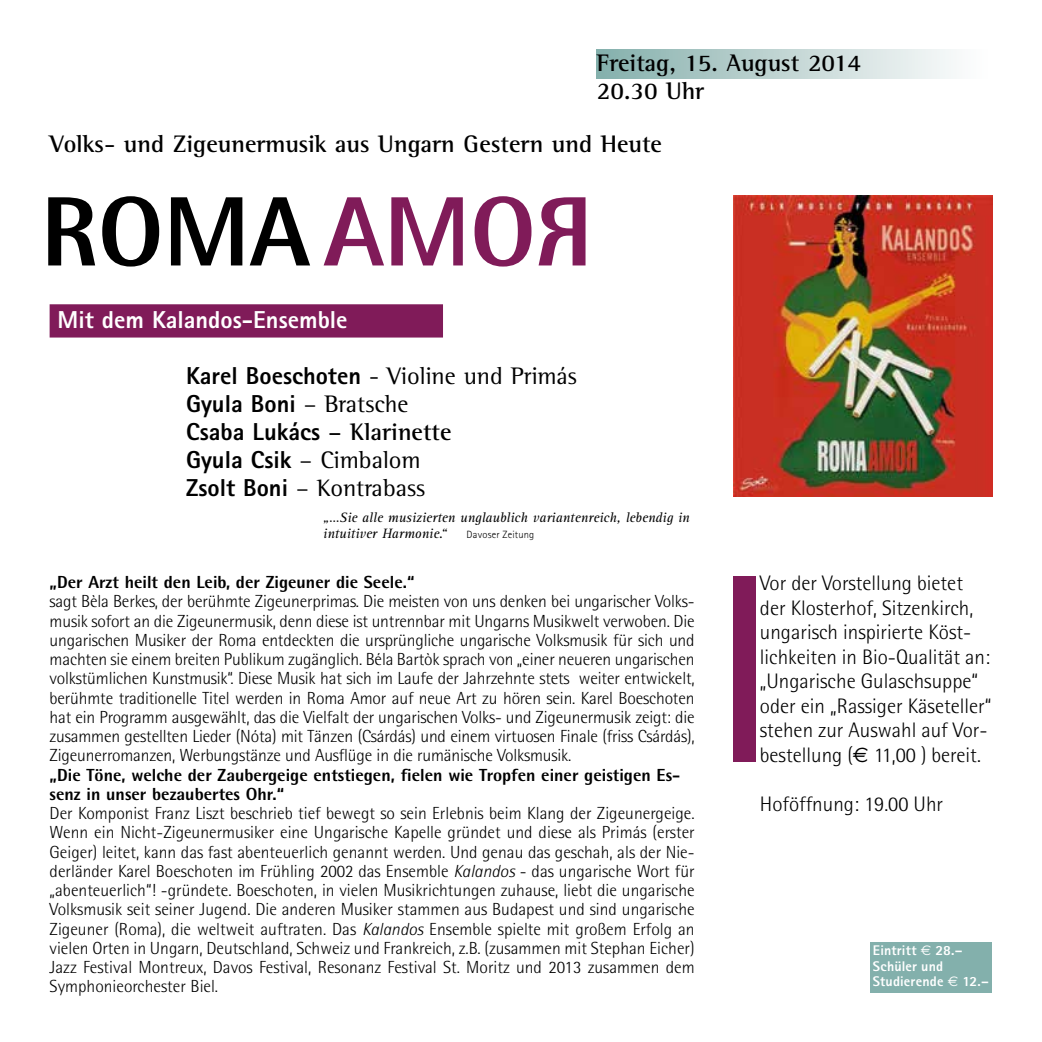
<style>
.page{position:relative;width:1042px;height:1042px;background:#fff}
.page>*{position:absolute;margin:0;border:0;box-sizing:border-box;transform-origin:0 0}
.t1{font:800 98.7px "Rotis Semi Sans";color:#000}
.t2{font:700 24.5px/28px "Rotis Semi Serif";color:#000}
.t3{font:800 24.5px/28px "Rotis Sans Serif";color:#000}
.t4{font:24.5px "Rotis Semi Serif";color:#000}
.t5{font:800 24.5px "Rotis Sans Serif";color:#fff}
.t6{font:300 21px/24.5px "Rotis Semi Sans";color:#000}
.t7{font:300 17.5px/19.2px "Rotis Semi Sans";letter-spacing:-.01em;color:#000;text-align:justify}
.t8{font:800 17.5px/19.2px "Rotis Semi Sans";color:#000}
.t9{font:italic 14px/15.8px "Rotis Serif";color:#000}
.t10{font:800 14px/15.8px "Rotis Sans Serif";letter-spacing:.01em;color:#fff}
.t11{font:300 10.5px "Rotis Sans Serif";letter-spacing:.02em;color:#000}
.s1{font-family:"Rotis Sans Serif";font-weight:800}
.s2{font-family:"Rotis Semi Serif";font-weight:400}
.s3{font-family:"Rotis Semi Serif";font-weight:700}
.s4{font-style:italic}
.s5{font-family:"Euro Sans";font-weight:400}
</style>
<div class="page">
<div style="left:597px;top:50px;width:395px;height:29px;background:linear-gradient(to right,#86b0ac,#fff)"></div>
<img style="left:733px;top:196px;width:259px;height:300px">
<div style="left:870px;top:942px;width:122px;height:50px;background:#83b0ac"></div>
<div style="left:50px;top:304px;width:393px;height:33px;background:#801b59"></div>
<div style="left:733px;top:576px;width:23px;height:185px;background:#801b59"></div>
<h2 class="t2" style="left:597px;top:48px;width:266px">Freitag, 15. August 2014<br>20.30 Uhr</h2>
<h2 class="t2" style="left:50px;top:130px;width:614px">Volks- und Zigeunermusik aus Ungarn Gestern und Heute</h2>
<h1 class="t1" style="left:41px;top:169px;width:271px">ROMA</h1>
<h2 class="t5" style="left:58px;top:304px;width:291px">Mit dem Kalandos-Ensemble</h2>
<h2 class="t4" style="left:186px;top:361px;width:392px"><span class="s1">Karel Boeschoten</span> - Violine und Primás</h2>
<h2 class="t3" style="left:186px;top:389px;width:267px">Gyula Boni <span class="s2">– Bratsche<br></span>Csaba Lukács <span class="s3">– Klarinette<br></span>Gyula Csik <span class="s2">– Cimbalom</span></h2>
<h2 class="t4" style="left:186px;top:473px;width:241px"><span class="s1">Zsolt Boni</span> – Kontrabass</h2>
<p class="t9" style="left:323px;top:510px;width:368px">„…Sie alle musizierten unglaublich variantenreich, lebendig in intuitiver Harmonie.“</p>
<p class="t11" style="left:466px;top:528px;width:69px">Davoser Zeitung</p>
<p class="t8" style="left:50px;top:572px;width:366px">„Der Arzt heilt den Leib, der Zigeuner die Seele.“</p>
<p class="t7" style="left:50px;top:592px;width:646px">sagt Bèla Berkes, der berühmte Zigeunerprimas. Die meisten von uns denken bei ungarischer Volks&shy;musik sofort an die Zigeunermusik, denn diese ist untrennbar mit Ungarns Musikwelt verwoben. Die ungarischen Musiker der Roma entdeckten die ursprüngliche ungarische Volksmusik für sich und machten sie einem breiten Publikum zugänglich. Béla Bartòk sprach von „einer neueren ungarischen volkstümlichen Kunstmusik“. Diese Musik hat sich im Laufe der Jahrzehnte stets weiter entwickelt, berühmte traditionelle Titel werden in Roma Amor auf neue Art zu hören sein. Karel Boeschoten hat ein Programm ausgewählt, das die Vielfalt der ungarischen Volks- und Zigeunermusik zeigt: die zusammen gestellten Lieder (Nóta) mit Tänzen (Csárdás) und einem virtuosen Finale (friss Csárdás), Zigeunerromanzen, Werbungstänze und Ausflüge in die rumänische Volksmusik.</p>
<p class="t8" style="left:50px;top:764px;width:632px">„Die Töne, welche der Zaubergeige entstiegen, fielen wie Tropfen einer geistigen Es&shy;senz in unser bezaubertes Ohr.“</p>
<p class="t7" style="left:50px;top:803px;width:646px">Der Komponist Franz Liszt beschrieb tief bewegt so sein Erlebnis beim Klang der Zigeunergeige.<br>Wenn ein Nicht-Zigeunermusiker eine Ungarische Kapelle gründet und diese als Primás (erster Geiger) leitet, kann das fast abenteuerlich genannt werden. Und genau das geschah, als der Nie&shy;derländer Karel Boeschoten im Frühling 2002 das Ensemble <span class="s4">Kalandos</span> - das ungarische Wort für „abenteuerlich“! -gründete. Boeschoten, in vielen Musikrichtungen zuhause, liebt die ungarische Volksmusik seit seiner Jugend. Die anderen Musiker stammen aus Budapest und sind ungarische Zigeuner (Roma), die weltweit auftraten. Das <span class="s4">Kalandos</span> Ensemble spielte mit großem Erfolg an vielen Orten in Ungarn, Deutschland, Schweiz und Frankreich, z.B. (zusammen mit Stephan Eicher)<br>Jazz Festival Montreux, Davos Festival, Resonanz Festival St. Moritz und 2013 zusammen dem Symphonieorchester Biel.</p>
<p class="t6" style="left:760px;top:571px;width:233px">Vor der Vorstellung bietet der Klosterhof, Sitzenkirch, ungarisch inspirierte Köst&shy;lichkeiten in Bio-Qualität an: „Ungarische Gulaschsuppe“ oder ein „Rassiger Käseteller“ stehen zur Auswahl auf Vor&shy;bestellung (<span class="s5">E</span> 11,00 ) bereit.</p>
<p class="t6" style="left:760px;top:791px;width:185px">Hoföffnung: 19.00 Uhr</p>
<p class="t10" style="left:873px;top:942px;width:117px">Eintritt <span class="s5">E</span> 28.–<br>Schüler und<br>Studierende <span class="s5">E</span> 12.–</p>
</div>
